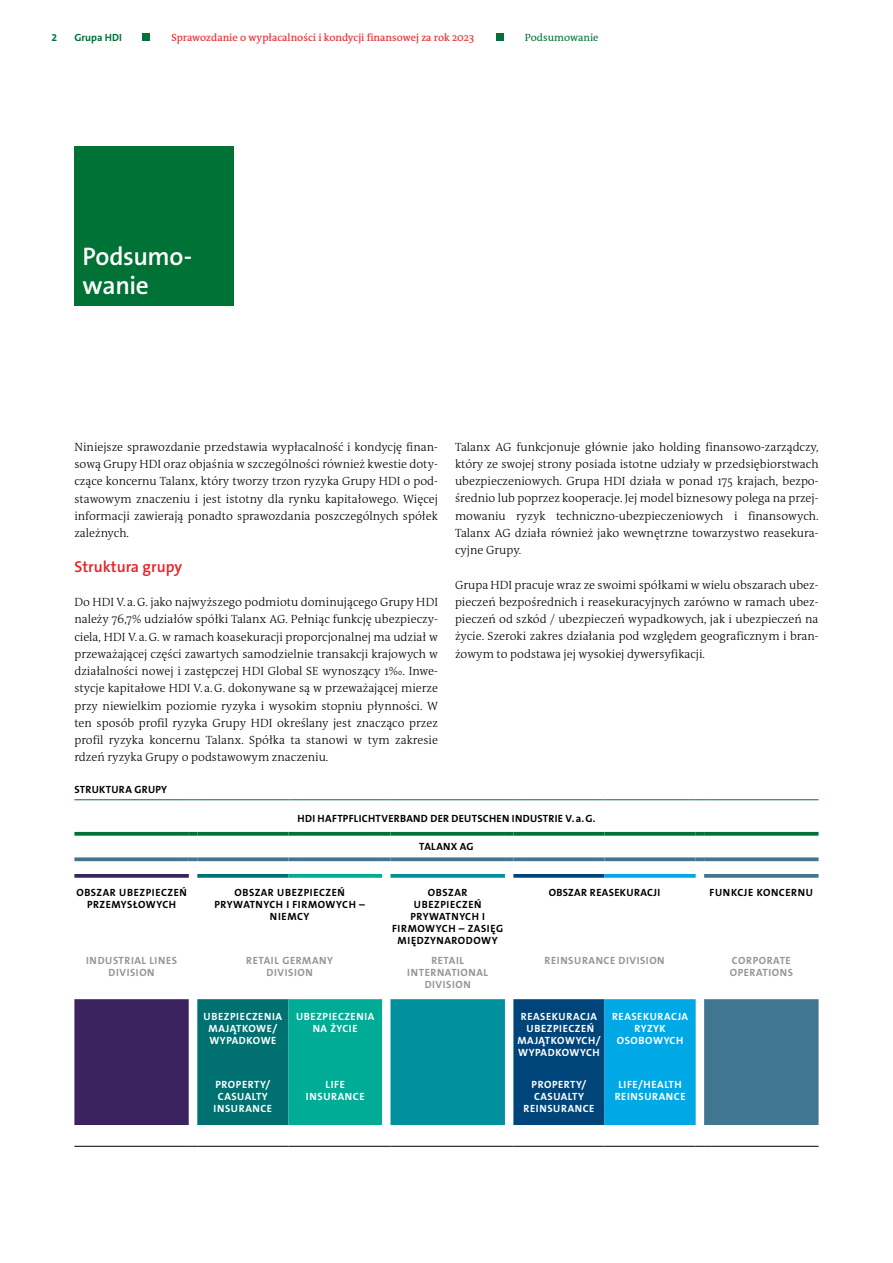
<style>
.page{position:relative;width:893px;height:1263px;background:#fff}
.page>*{position:absolute;margin:0;border:0;box-sizing:border-box;transform-origin:0 0}
.t1{font:600 25.5px/28.5px "The Sans B W6";letter-spacing:-.015em;color:#fff}
.t2{font:600 15.75px "The Sans B W6";color:#ed1d24}
.t3{font:300 12px/17.2px "The Antiqua B W3";color:#000;text-align:justify}
.t4{font:700 10.5px/12px "The Sans B W7";letter-spacing:.055em;color:#fff;text-align:center}
.t5{font:700 10.5px/12px "The Sans B W7";letter-spacing:.05em;color:#000;text-align:center}
.t6{font:700 10.5px/12px "The Sans B W7";letter-spacing:.055em;color:#939598;text-align:center}
.t7{font:700 10.5px "The Sans B W7";letter-spacing:.03em;color:#000}
.t8{font:10.5px "The Antiqua B W5 Plain";color:#ed1d24}
.t9{font:700 10.5px "The Sans B W7";letter-spacing:.025em;color:#000}
.t10{font:10.5px "The Antiqua B W5 Plain";color:#007236}
.t11{font:700 10.5px "The Sans B W7";color:#007236}
</style>
<div class="page">
<div style="left:74px;top:147px;width:160px;height:159px;background:#007236"></div>
<div style="left:142px;top:33px;width:8px;height:8px;background:#007236"></div>
<div style="left:496px;top:33px;width:7px;height:8px;background:#007236"></div>
<div style="left:74px;top:999px;width:115px;height:126px;background:#3b2360"></div>
<svg style="left:189px;top:1145px;width:515px;height:1px"></svg>
<svg style="left:197px;top:999px;width:185px;height:126px;background:#028e83"></svg>
<div style="left:390px;top:999px;width:115px;height:126px;background:#00909e"></div>
<svg style="left:513px;top:999px;width:183px;height:126px;background:#0177af"></svg>
<div style="left:704px;top:999px;width:115px;height:126px;background:#417690"></div>
<svg style="left:74px;top:857px;width:115px;height:4px"></svg>
<svg style="left:189px;top:857px;width:8px;height:4px"></svg>
<svg style="left:197px;top:857px;width:91px;height:4px"></svg>
<svg style="left:288px;top:857px;width:94px;height:4px"></svg>
<svg style="left:382px;top:857px;width:8px;height:4px"></svg>
<svg style="left:390px;top:857px;width:115px;height:4px"></svg>
<svg style="left:505px;top:857px;width:8px;height:4px"></svg>
<svg style="left:513px;top:857px;width:91px;height:4px"></svg>
<svg style="left:604px;top:857px;width:92px;height:4px"></svg>
<svg style="left:696px;top:857px;width:8px;height:4px"></svg>
<svg style="left:704px;top:857px;width:115px;height:4px"></svg>
<svg style="left:513px;top:874px;width:91px;height:4px"></svg>
<svg style="left:704px;top:874px;width:115px;height:4px"></svg>
<svg style="left:288px;top:874px;width:94px;height:4px"></svg>
<svg style="left:604px;top:874px;width:92px;height:4px"></svg>
<svg style="left:74px;top:832px;width:115px;height:4px"></svg>
<svg style="left:189px;top:832px;width:8px;height:4px"></svg>
<svg style="left:197px;top:832px;width:91px;height:4px"></svg>
<svg style="left:288px;top:832px;width:94px;height:4px"></svg>
<svg style="left:382px;top:832px;width:8px;height:4px"></svg>
<svg style="left:390px;top:832px;width:115px;height:4px"></svg>
<svg style="left:505px;top:832px;width:8px;height:4px"></svg>
<svg style="left:513px;top:832px;width:91px;height:4px"></svg>
<svg style="left:604px;top:832px;width:92px;height:4px"></svg>
<svg style="left:696px;top:832px;width:8px;height:4px"></svg>
<svg style="left:704px;top:832px;width:115px;height:4px"></svg>
<hr style="left:74px;top:1146px;width:115px;height:1px;background:#000">
<hr style="left:197px;top:1146px;width:91px;height:1px;background:#000">
<hr style="left:288px;top:1146px;width:94px;height:1px;background:#000">
<hr style="left:390px;top:1146px;width:115px;height:1px;background:#000">
<hr style="left:513px;top:1146px;width:91px;height:1px;background:#000">
<hr style="left:604px;top:1146px;width:92px;height:1px;background:#000">
<hr style="left:704px;top:1146px;width:115px;height:1px;background:#000">
<hr style="left:74px;top:799px;width:115px;height:1px;background:#007236">
<hr style="left:197px;top:799px;width:91px;height:1px;background:#007236">
<hr style="left:288px;top:799px;width:94px;height:1px;background:#007236">
<hr style="left:390px;top:799px;width:115px;height:1px;background:#007236">
<hr style="left:513px;top:799px;width:91px;height:1px;background:#007236">
<hr style="left:604px;top:799px;width:92px;height:1px;background:#007236">
<hr style="left:704px;top:799px;width:115px;height:1px;background:#007236">
<svg style="left:390px;top:874px;width:115px;height:4px"></svg>
<svg style="left:74px;top:874px;width:115px;height:4px"></svg>
<svg style="left:197px;top:874px;width:91px;height:4px"></svg>
<p class="t11" style="left:52px;top:31px;width:7px">2</p>
<p class="t11" style="left:74px;top:31px;width:49px">Grupa HDI</p>
<p class="t8" style="left:171px;top:31px;width:304px">Sprawozdanie o wypłacalności i kondycji finansowej za rok 2023</p>
<p class="t10" style="left:525px;top:31px;width:75px">Podsumowanie</p>
<h1 class="t1" style="left:82px;top:243px;width:111px">Podsumo&shy;wanie</h1>
<p class="t3" style="left:74px;top:438px;width:365px">Niniejsze sprawozdanie przedstawia wypłacalność i kondycję finan&shy;sową Grupy HDI oraz objaśnia w szczególności również kwestie doty&shy;czące koncernu Talanx, który tworzy trzon ryzyka Grupy HDI o pod&shy;stawowym znaczeniu i jest istotny dla rynku kapitałowego. Więcej informacji zawierają ponadto sprawozdania poszczególnych spółek zależnych.</p>
<h2 class="t2" style="left:74px;top:556px;width:109px">Struktura grupy</h2>
<p class="t3" style="left:74px;top:593px;width:365px">Do HDI V. a.G. jako najwyższego podmiotu dominującego Grupy HDI należy 76,7% udziałów spółki Talanx AG. Pełniąc funkcję ubezpieczy&shy;ciela, HDI V. a.G. w ramach koasekuracji proporcjonalnej ma udział w przeważającej części zawartych samodzielnie transakcji krajowych w działalności nowej i zastępczej HDI Global SE wynoszący 1‰. Inwe&shy;stycje kapitałowe HDI V. a.G. dokonywane są w przeważającej mierze przy niewielkim poziomie ryzyka i wysokim stopniu płynności. W ten sposób profil ryzyka Grupy HDI określany jest znacząco przez profil ryzyka koncernu Talanx. Spółka ta stanowi w tym zakresie rdzeń ryzyka Grupy o podstawowym znaczeniu.</p>
<p class="t9" style="left:74px;top:782px;width:94px">STRUKTURA GRUPY</p>
<p class="t3" style="left:455px;top:438px;width:365px">Talanx AG funkcjonuje głównie jako holding finansowo-zarządczy, który ze swojej strony posiada istotne udziały w przedsiębiorstwach ubezpieczeniowych. Grupa HDI działa w ponad 175 krajach, bezpo&shy;średnio lub poprzez kooperacje. Jej model biznesowy polega na przej&shy;mowaniu ryzyk techniczno-ubezpieczeniowych i finansowych.<br>Talanx AG działa również jako wewnętrzne towarzystwo reasekura&shy;cyjne Grupy.</p>
<p class="t3" style="left:455px;top:576px;width:365px">Grupa HDI pracuje wraz ze swoimi spółkami w wielu obszarach ubez&shy;pieczeń bezpośrednich i reasekuracyjnych zarówno w ramach ubez&shy;pieczeń od szkód / ubezpieczeń wypadkowych, jak i ubezpieczeń na życie. Szeroki zakres działania pod względem geograficznym i bran&shy;żowym to podstawa jej wysokiej dywersyfikacji.</p>
<p class="t7" style="left:297px;top:812px;width:300px">HDI HAFTPFLICHTVERBAND DER DEUTSCHEN INDUSTRIE V.a.G.</p>
<p class="t7" style="left:419px;top:840px;width:56px">TALANX AG</p>
<p class="t5" style="left:76px;top:887px;width:112px">OBSZAR UBEZPIECZEŃ<br>PRZEMYSŁOWYCH</p>
<p class="t5" style="left:214px;top:887px;width:152px">OBSZAR UBEZPIECZEŃ<br>PRYWATNYCH I FIRMOWYCH –<br>NIEMCY</p>
<p class="t5" style="left:392px;top:887px;width:113px">OBSZAR<br>UBEZPIECZEŃ<br>PRYWATNYCH I<br>FIRMOWYCH – ZASIĘG<br>MIĘDZYNARODOWY</p>
<p class="t5" style="left:549px;top:887px;width:113px">OBSZAR REASEKURACJI</p>
<p class="t5" style="left:710px;top:887px;width:105px">FUNKCJE KONCERNU</p>
<p class="t6" style="left:86px;top:955px;width:93px">INDUSTRIAL LINES<br>DIVISION</p>
<p class="t6" style="left:246px;top:955px;width:88px">RETAIL GERMANY<br>DIVISION</p>
<p class="t6" style="left:407px;top:955px;width:82px">RETAIL<br>INTERNATIONAL<br>DIVISION</p>
<p class="t6" style="left:544px;top:955px;width:122px">REINSURANCE DIVISION</p>
<p class="t6" style="left:730px;top:955px;width:65px;text-align:left">CORPORATE<br>OPERATIONS</p>
<p class="t4" style="left:204px;top:1010px;width:80px">UBEZPIECZENIA<br>MAJĄTKOWE/<br>WYPADKOWE</p>
<p class="t4" style="left:296px;top:1010px;width:80px">UBEZPIECZENIA<br>NA ŻYCIE</p>
<p class="t4" style="left:517px;top:1010px;width:85px">REASEKURACJA<br>UBEZPIECZEŃ<br>MAJĄTKOWYCH/<br>WYPADKOWYCH</p>
<p class="t4" style="left:612px;top:1010px;width:78px">REASEKURACJA<br>RYZYK<br>OSOBOWYCH</p>
<p class="t4" style="left:214px;top:1079px;width:60px">PROPERTY/<br>CASUALTY<br>INSURANCE</p>
<p class="t4" style="left:306px;top:1079px;width:60px">LIFE<br>INSURANCE</p>
<p class="t4" style="left:524px;top:1079px;width:72px">PROPERTY/<br>CASUALTY<br>REINSURANCE</p>
<p class="t4" style="left:615px;top:1079px;width:72px">LIFE/HEALTH<br>REINSURANCE</p>
</div>
